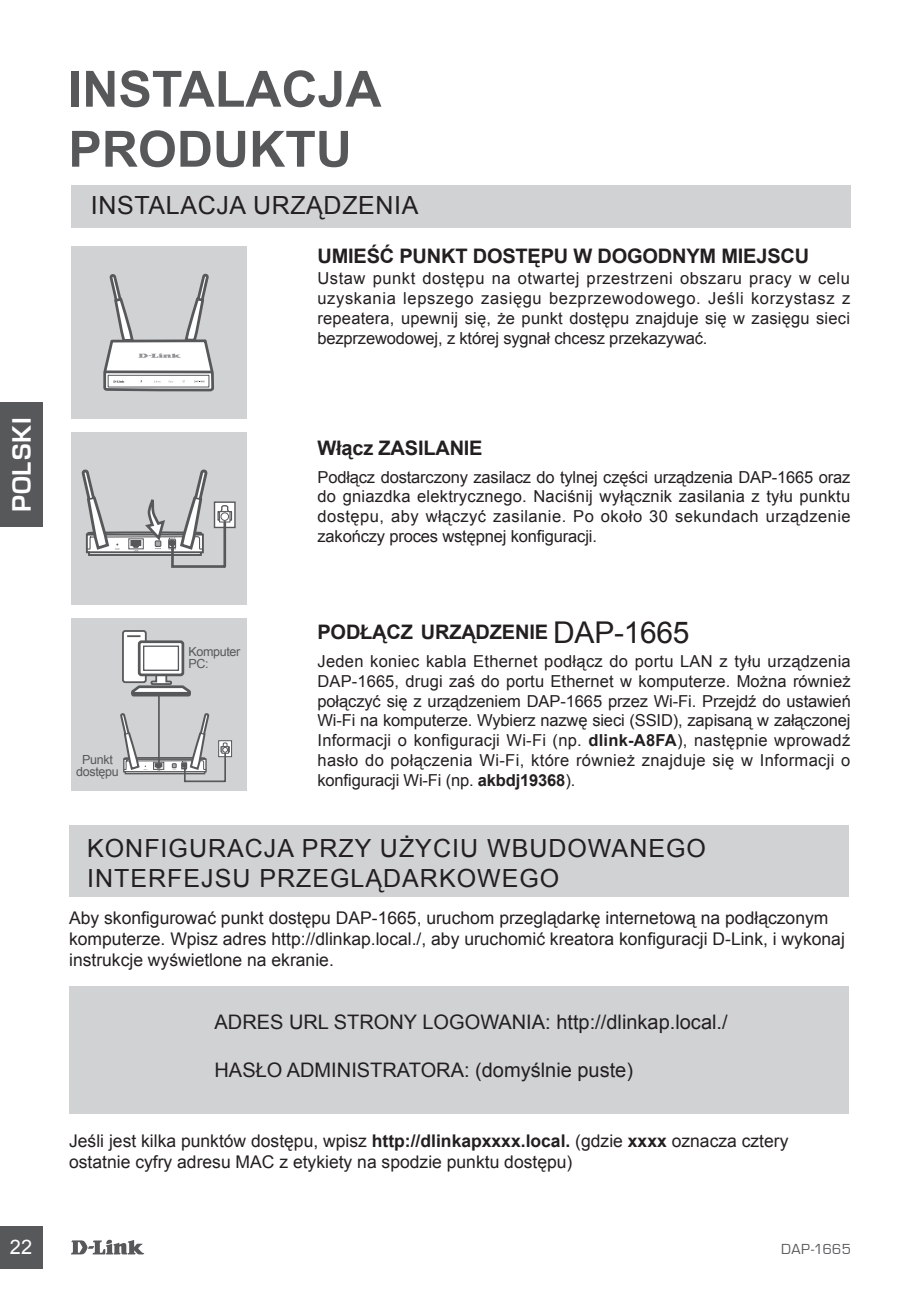
<style>
.page{position:relative;width:922px;height:1297px;background:#fff}
.page>*{position:absolute;margin:0;border:0;box-sizing:border-box;transform-origin:0 0}
.t1{font:700 50px/60px "Arial";color:#57585a}
.t2{font:700 27.5px "Eurostile";letter-spacing:.035em;color:#fff}
.t3{font:25px/30px "Arial";letter-spacing:.04em;color:#231f20}
.t4{font:20px "Arial";color:#231f20}
.t5{font:700 20px "Arial";letter-spacing:-.01em;color:#231f20}
.t6{font:20px "Arial";color:#fff}
.t7{font:17.5px/21px "Arial";color:#231f20}
.t8{font:16.5px/19.8px "Arial";letter-spacing:-.01em;color:#231f20;text-align:justify}
.t9{font:15px "Eurostile";letter-spacing:.03em;color:#57585a}
.t10{font:12.5px/12.5px "Arial";letter-spacing:-.025em;color:#57585a}
.s1{font-weight:400;font-size:30px}
.s2{font-weight:700}
</style>
<div class="page">
<svg style="left:71px;top:1239px;width:73px;height:15px"></svg>
<div style="left:0;top:1226px;width:43px;height:43px;background:#57585a"></div>
<div style="left:0;top:403px;width:43px;height:124px;background:#57585a"></div>
<div style="left:71px;top:185px;width:779px;height:42px;background:#d1d2d4"></div>
<div style="left:71px;top:618px;width:175px;height:173px;background:#d1d2d4"></div>
<div style="left:71px;top:246px;width:175px;height:173px;background:#d1d2d4"></div>
<svg style="left:103px;top:273px;width:111px;height:119px"></svg>
<div style="left:71px;top:432px;width:175px;height:173px;background:#d1d2d4"></div>
<svg style="left:233px;top:501px;width:2px;height:27px"></svg>
<svg style="left:81px;top:469px;width:152px;height:99px"></svg>
<svg style="left:122px;top:630px;width:69px;height:67px"></svg>
<svg style="left:230px;top:740px;width:2px;height:17px"></svg>
<svg style="left:120px;top:713px;width:110px;height:70px"></svg>
<hr style="left:158px;top:695px;width:2px;height:68px;background:#57585a">
<div style="left:69px;top:825px;width:779px;height:72px;background:#d1d2d4"></div>
<div style="left:69px;top:986px;width:779px;height:127px;background:#d1d2d4"></div>
<h1 class="t1" style="left:68px;top:61px;width:314px">INSTALACJA<br>PRODUKTU</h1>
<h3 class="t3" style="left:91px;top:191px;width:329px">INSTALACJA URZĄDZENIA</h3>
<h2 class="t2" style="left:7px;top:512px;width:97px;rotate:-90deg">POLSKI</h2>
<p class="t5" style="left:317px;top:243px;width:490px">UMIEŚĆ PUNKT DOSTĘPU W DOGODNYM MIEJSCU</p>
<p class="t8" style="left:317px;top:269px;width:534px">Ustaw punkt dostępu na otwartej przestrzeni obszaru pracy w celu uzyskania lepszego zasięgu bezprzewodowego. Jeśli korzystasz z repeatera, upewnij się, że punkt dostępu znajduje się w zasięgu sieci bezprzewodowej, z której sygnał chcesz przekazywać.</p>
<p class="t10" style="left:76px;top:753px;width:44px;text-align:center">Punkt dostępu</p>
<p class="t10" style="left:188px;top:645px;width:54px">Komputer<br>PC:</p>
<p class="t5" style="left:317px;top:434px;width:164px">Włącz ZASILANIE</p>
<p class="t8" style="left:317px;top:467px;width:534px">Podłącz dostarczony zasilacz do tylnej części urządzenia DAP-1665 oraz do gniazdka elektrycznego. Naciśnij wyłącznik zasilania z tyłu punktu dostępu, aby włączyć zasilanie. Po około 30 sekundach urządzenie zakończy proces wstępnej konfiguracji.</p>
<p class="t5" style="left:317px;top:619px;width:373px">PODŁĄCZ URZĄDZENIE <span class="s1">DAP-1665</span></p>
<p class="t8" style="left:317px;top:651px;width:534px">Jeden koniec kabla Ethernet podłącz do portu LAN z tyłu urządzenia DAP-1665, drugi zaś do portu Ethernet w komputerze. Można również połączyć się z urządzeniem DAP-1665 przez Wi-Fi. Przejdź do ustawień Wi-Fi na komputerze. Wybierz nazwę sieci (SSID), zapisaną w załączonej Informacji o konfiguracji Wi-Fi (np. <span class="s2">dlink-A8FA</span>), następnie wprowadź hasło do połączenia Wi-Fi, które również znajduje się w Informacji o konfiguracji Wi-Fi (np. <span class="s2">akbdj19368</span>).</p>
<h3 class="t3" style="left:87px;top:833px;width:620px">KONFIGURACJA PRZY UŻYCIU WBUDOWANEGO<br>INTERFEJSU PRZEGLĄDARKOWEGO</h3>
<p class="t7" style="left:69px;top:908px;width:777px">Aby skonfigurować punkt dostępu DAP-1665, uruchom przeglądarkę internetową na podłączonym komputerze. Wpisz adres http://dlinkap.local./, aby uruchomić kreatora konfiguracji D-Link, i wykonaj instrukcje wyświetlone na ekranie.</p>
<p class="t4" style="left:214px;top:1009px;width:514px">ADRES URL STRONY LOGOWANIA: http://dlinkap.local./</p>
<p class="t4" style="left:214px;top:1057px;width:420px">HASŁO ADMINISTRATORA: (domyślnie puste)</p>
<p class="t7" style="left:69px;top:1131px;width:720px">Jeśli jest kilka punktów dostępu, wpisz <span class="s2">http://dlinkapxxxx.local.</span> (gdzie <span class="s2">xxxx</span> oznacza cztery ostatnie cyfry adresu MAC z etykiety na spodzie punktu dostępu)</p>
<p class="t6" style="left:10px;top:1234px;width:24px">22</p>
<p class="t9" style="left:780px;top:1241px;width:71px">DAP-1665</p>
</div>
